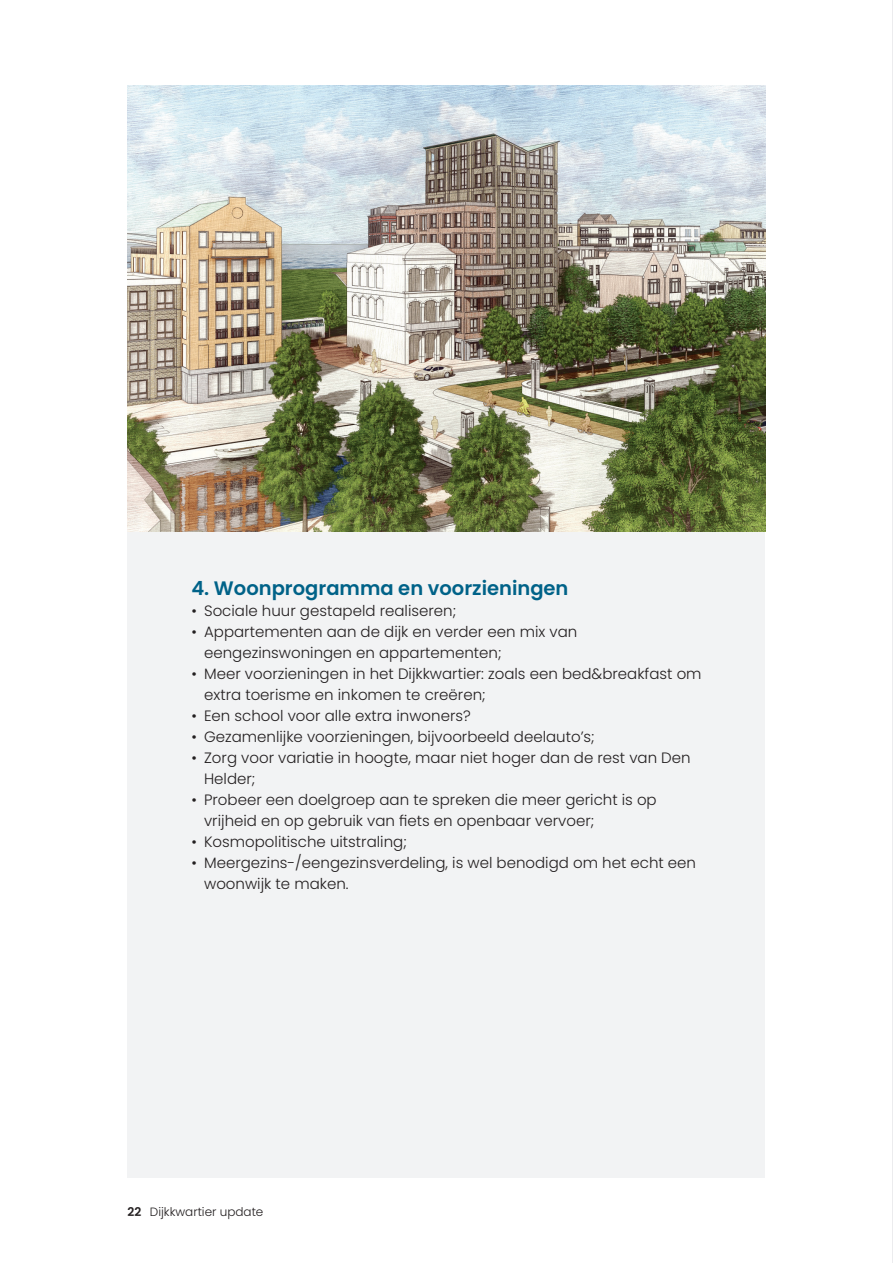
<style>
.page{position:relative;width:893px;height:1263px;background:#fff}
.page>*{position:absolute;margin:0;border:0;box-sizing:border-box;transform-origin:0 0}
.t1{font:600 19.5px "Poppins";color:#006288}
.t2{font:300 15px/21px "Poppins";color:#231f20}
.t3{font:300 12px "Poppins";color:#231f20}
.s1{font-weight:600}
</style>
<div class="page">
<div style="left:128px;top:531px;width:637px;height:647px;background:#f2f3f4"></div>
<img style="left:128px;top:85px;width:637px;height:446px">
<hr style="left:892px;top:0;width:1px;height:1263px;background:#e6e7e9">
<h1 class="t1" style="left:191px;top:576px;width:379px">4. Woonprogramma en voorzieningen</h1>
<p class="t2" style="left:191px;top:600px;width:266px">• Sociale huur gestapeld realiseren;</p>
<p class="t2" style="left:204px;top:621px;width:375px;text-indent:-13px">• Appartementen aan de dijk en verder een mix van eengezinswoningen en appartementen;</p>
<p class="t2" style="left:204px;top:663px;width:499px;text-indent:-13px">• Meer voorzieningen in het Dijkkwartier: zoals een bed&amp;breakfast om extra toerisme en inkomen te creëren;</p>
<p class="t2" style="left:191px;top:705px;width:281px">• Een school voor alle extra inwoners?</p>
<p class="t2" style="left:191px;top:726px;width:405px">• Gezamenlijke voorzieningen, bijvoorbeeld deelauto’s;</p>
<p class="t2" style="left:204px;top:747px;width:488px;text-indent:-13px">• Zorg voor variatie in hoogte, maar niet hoger dan de rest van Den<br>Helder;</p>
<p class="t2" style="left:204px;top:789px;width:454px;text-indent:-13px">• Probeer een doelgroep aan te spreken die meer gericht is op vrijheid en op gebruik van fiets en openbaar vervoer;</p>
<p class="t2" style="left:191px;top:831px;width:217px">• Kosmopolitische uitstraling;</p>
<p class="t2" style="left:204px;top:852px;width:493px;text-indent:-13px">• Meergezins-/eengezinsverdeling, is wel benodigd om het echt een woonwijk te maken.</p>
<p class="t3" style="left:128px;top:1205px;width:137px"><span class="s1">22</span> Dijkkwartier update</p>
</div>
